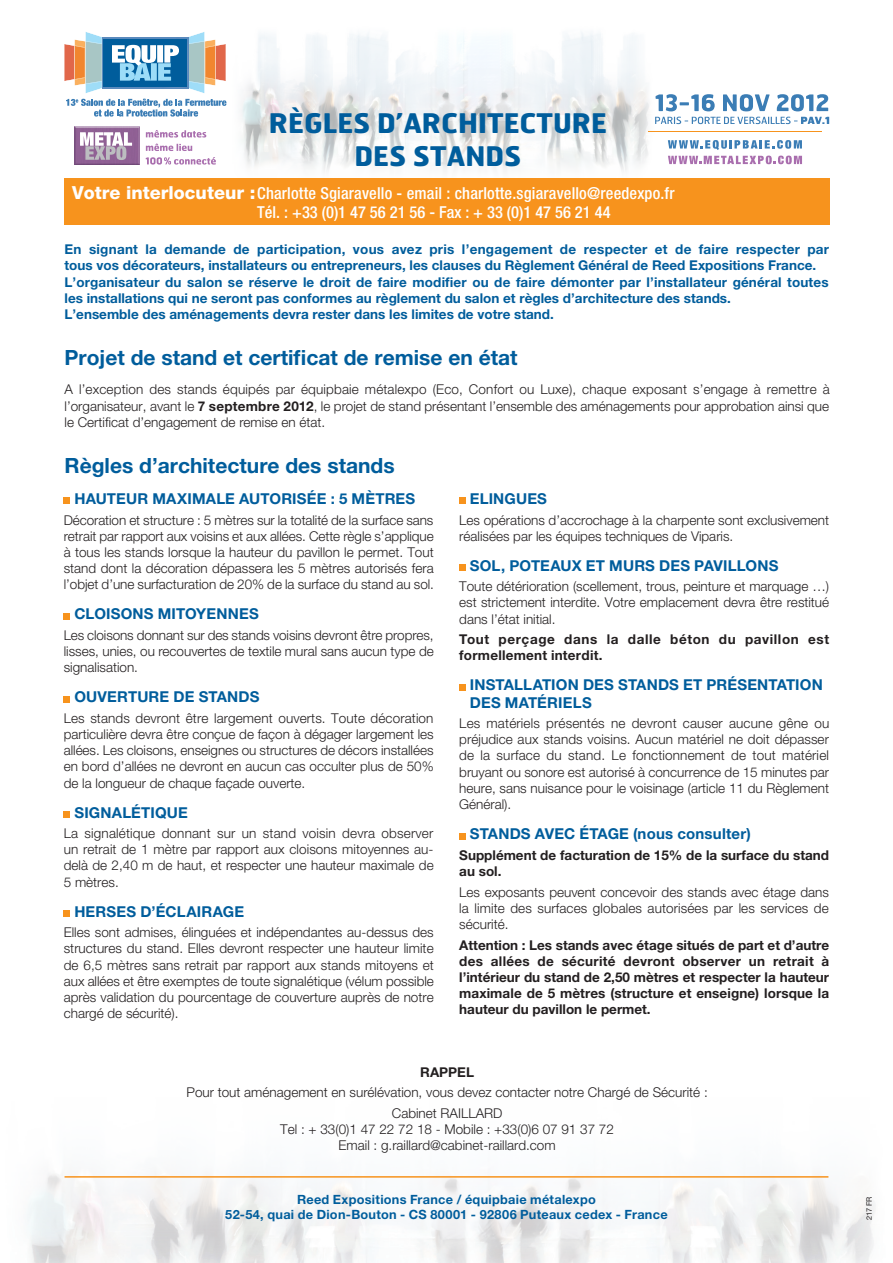
<style>
.page{position:relative;width:893px;height:1263px;background:#fff}
.page>*{position:absolute;margin:0;border:0;box-sizing:border-box;transform-origin:0 0}
.titre{font:700 27px/32.4px "Hermes";color:#005d9c;text-align:center}
.sous-titre{font:700 21px "Helvetica Neue LT";color:#005d9c}
.nom_interlocuteur{font:500 condensed 16.5px "Helvetica Neue LT";letter-spacing:.01em;color:#fff}
._0_0__titre{font:700 15px/17.2px "Helvetica Neue LT";letter-spacing:.01em;color:#005d9c}
.texte{font:300 13.5px/16.2px "Helvetica Neue LT";color:#231f20;text-align:justify}
.texte_bold{font:700 13.5px/16.2px "Helvetica Neue LT";color:#005d9c}
.texte_bold-2{font:700 13.5px/16.2px "Helvetica Neue LT";letter-spacing:.005em;color:#231f20}
.texte_bold-3{font:700 13.5px/16.2px "Helvetica Neue LT";letter-spacing:.045em;color:#231f20}
.t1{font:700 12.75px/15.3px "Helvetica Neue LT";letter-spacing:.02em;color:#005d9c;text-align:center}
.ref_doc{font:7.5px "Helvetica Neue LT";color:#231f20}
.s1{font-weight:800;font-stretch:normal;font-size:18px}
.s2{font-weight:700}
</style>
<div class="page">
<img style="left:231px;top:32px;width:470px;height:147px">
<img style="left:27px;top:1174px;width:848px;height:89px">
<hr style="left:648px;top:131px;width:174px;height:1px;background:#f7931d">
<svg style="left:668px;top:140px;width:134px;height:10px"></svg>
<svg style="left:656px;top:94px;width:59px;height:17px"></svg>
<svg style="left:723px;top:94px;width:47px;height:17px"></svg>
<svg style="left:777px;top:94px;width:51px;height:17px"></svg>
<svg style="left:655px;top:117px;width:174px;height:7px"></svg>
<svg style="left:668px;top:156px;width:134px;height:8px"></svg>
<svg style="left:64px;top:32px;width:162px;height:85px"></svg>
<img style="left:74px;top:127px;width:65px;height:37px">
<svg style="left:80px;top:132px;width:52px;height:28px"></svg>
<svg style="left:146px;top:130px;width:60px;height:21px"></svg>
<svg style="left:146px;top:157px;width:70px;height:8px"></svg>
<hr style="left:65px;top:1176px;width:763px;height:1px;background:#f7931d">
<div style="left:64px;top:179px;width:765px;height:46px;background:#f7931d"></div>
<svg style="left:64px;top:498px;width:6px;height:6px"></svg>
<svg style="left:64px;top:613px;width:6px;height:6px"></svg>
<svg style="left:64px;top:696px;width:6px;height:6px"></svg>
<svg style="left:64px;top:811px;width:6px;height:6px"></svg>
<div style="left:64px;top:910px;width:6px;height:7px;background:#f7931d"></div>
<div style="left:459px;top:498px;width:7px;height:6px;background:#f7931d"></div>
<div style="left:459px;top:564px;width:7px;height:7px;background:#f7931d"></div>
<div style="left:459px;top:684px;width:7px;height:6px;background:#f7931d"></div>
<div style="left:459px;top:833px;width:7px;height:6px;background:#f7931d"></div>
<p class="titre" style="left:269px;top:106px;width:340px">RÈGLES D’ARCHITECTURE<br>DES STANDS</p>
<p class="nom_interlocuteur" style="left:72px;top:183px;width:604px"><span class="s1">Votre interlocuteur :</span>Charlotte Sgiaravello - email : charlotte.sgiaravello@reedexpo.fr</p>
<p class="nom_interlocuteur" style="left:257px;top:203px;width:355px">Tél. : +33 (0)1 47 56 21 56 - Fax : + 33 (0)1 47 56 21 44</p>
<p class="texte_bold" style="left:65px;top:241px;width:766px">En signant la demande de participation, vous avez pris l’engagement de respecter et de faire respecter par tous vos décorateurs, installateurs ou entrepreneurs, les clauses du Règlement Général de Reed Expositions France.</p>
<p class="texte_bold" style="left:65px;top:273px;width:766px">L’organisateur du salon se réserve le droit de faire modifier ou de faire démonter par l’installateur général toutes les installations qui ne seront pas conformes au règlement du salon et règles d’architecture des stands.</p>
<p class="texte_bold" style="left:65px;top:306px;width:491px">L’ensemble des aménagements devra rester dans les limites de votre stand.</p>
<p class="sous-titre" style="left:65px;top:345px;width:455px">Projet de stand et certificat de remise en état</p>
<p class="texte" style="left:65px;top:381px;width:767px">A l’exception des stands équipés par équipbaie métalexpo (Eco, Confort ou Luxe), chaque exposant s’engage à remettre à l’organisateur, avant le <span class="s2">7 septembre 2012</span>, le projet de stand présentant l’ensemble des aménagements pour approbation ainsi que le Certificat d’engagement de remise en état.</p>
<p class="sous-titre" style="left:65px;top:453px;width:332px">Règles d’architecture des stands</p>
<p class="_0_0__titre" style="left:74px;top:490px;width:342px">HAUTEUR MAXIMALE AUTORISÉE : 5 MÈTRES</p>
<p class="texte" style="left:64px;top:511px;width:372px">Décoration et structure : 5 mètres sur la totalité de la surface sans retrait par rapport aux voisins et aux allées. Cette règle s’applique à tous les stands lorsque la hauteur du pavillon le permet. Tout stand dont la décoration dépassera les 5 mètres autorisés fera l’objet d’une surfacturation de 20% de la surface du stand au sol.</p>
<p class="_0_0__titre" style="left:74px;top:605px;width:186px">CLOISONS MITOYENNES</p>
<p class="texte" style="left:64px;top:627px;width:371px">Les cloisons donnant sur des stands voisins devront être propres, lisses, unies, ou recouvertes de textile mural sans aucun type de signalisation.</p>
<p class="_0_0__titre" style="left:74px;top:688px;width:187px">OUVERTURE DE STANDS</p>
<p class="texte" style="left:64px;top:710px;width:371px">Les stands devront être largement ouverts. Toute décoration particulière devra être conçue de façon à dégager largement les allées. Les cloisons, enseignes ou structures de décors installées en bord d’allées ne devront en aucun cas occulter plus de 50% de la longueur de chaque façade ouverte.</p>
<p class="_0_0__titre" style="left:74px;top:803px;width:115px">SIGNALÉTIQUE</p>
<p class="texte" style="left:64px;top:825px;width:371px">La signalétique donnant sur un stand voisin devra observer un retrait de 1 mètre par rapport aux cloisons mitoyennes au&shy;delà de 2,40 m de haut, et respecter une hauteur maximale de 5 mètres.</p>
<p class="_0_0__titre" style="left:74px;top:902px;width:171px">HERSES D’ÉCLAIRAGE</p>
<p class="texte" style="left:64px;top:924px;width:372px">Elles sont admises, élinguées et indépendantes au-dessus des structures du stand. Elles devront respecter une hauteur limite de 6,5 mètres sans retrait par rapport aux stands mitoyens et aux allées et être exemptes de toute signalétique (vélum possible après validation du pourcentage de couverture auprès de notre chargé de sécurité).</p>
<p class="_0_0__titre" style="left:470px;top:490px;width:79px">ELINGUES</p>
<p class="texte" style="left:459px;top:511px;width:371px">Les opérations d’accrochage à la charpente sont exclusivement réalisées par les équipes techniques de Viparis.</p>
<p class="_0_0__titre" style="left:470px;top:556px;width:310px">SOL, POTEAUX ET MURS DES PAVILLONS</p>
<p class="texte" style="left:459px;top:578px;width:371px">Toute détérioration (scellement, trous, peinture et marquage …) est strictement interdite. Votre emplacement devra être restitué dans l’état initial.</p>
<p class="texte_bold-3" style="left:459px;top:631px;width:371px">Tout perçage dans la dalle béton du pavillon est formellement interdit.</p>
<p class="_0_0__titre" style="left:470px;top:676px;width:355px">INSTALLATION DES STANDS ET PRÉSENTATION<br>DES MATÉRIELS</p>
<p class="texte" style="left:459px;top:715px;width:372px">Les matériels présentés ne devront causer aucune gêne ou préjudice aux stands voisins. Aucun matériel ne doit dépasser de la surface du stand. Le fonctionnement de tout matériel bruyant ou sonore est autorisé à concurrence de 15 minutes par heure, sans nuisance pour le voisinage (article 11 du Règlement Général).</p>
<p class="_0_0__titre" style="left:470px;top:825px;width:283px">STANDS AVEC ÉTAGE (nous consulter)</p>
<p class="texte_bold-2" style="left:459px;top:847px;width:371px">Supplément de facturation de 15% de la surface du stand au sol.</p>
<p class="texte" style="left:459px;top:883px;width:371px">Les exposants peuvent concevoir des stands avec étage dans la limite des surfaces globales autorisées par les services de sécurité.</p>
<p class="texte_bold-2" style="left:459px;top:936px;width:372px;text-align:justify">Attention : Les stands avec étage situés de part et d’autre des allées de sécurité devront observer un retrait à l’intérieur du stand de 2,50 mètres et respecter la hauteur maximale de 5 mètres (structure et enseigne) lorsque la hauteur du pavillon le permet.</p>
<p class="texte_bold-2" style="left:420px;top:1064px;width:55px">RAPPEL</p>
<p class="texte" style="left:187px;top:1084px;width:523px">Pour tout aménagement en surélévation, vous devez contacter notre Chargé de Sécurité :</p>
<p class="texte" style="left:280px;top:1105px;width:335px;text-align:center">Cabinet RAILLARD<br>Tel : + 33(0)1 47 22 72 18 - Mobile : +33(0)6 07 91 37 72<br>Email : g.raillard@cabinet-raillard.com</p>
<p class="t1" style="left:225px;top:1191px;width:444px">Reed Expositions France / équipbaie métalexpo<br>52-54, quai de Dion-Bouton - CS 80001 - 92806 Puteaux cedex - France</p>
<p class="ref_doc" style="left:865px;top:1220px;width:26px;rotate:-90deg">217 FR</p>
</div>
